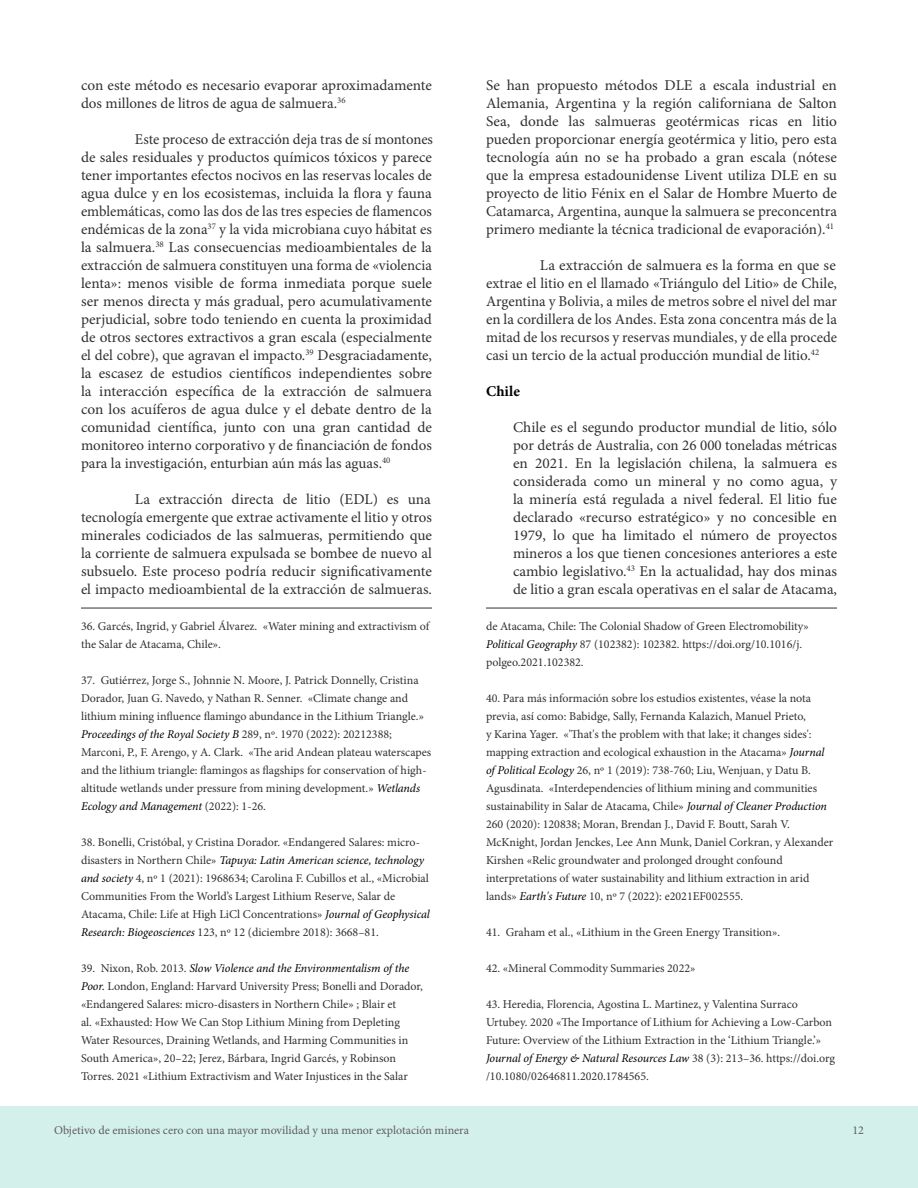
<style>
.page{position:relative;width:918px;height:1188px;background:#fff}
.page>*{position:absolute;margin:0;border:0;box-sizing:border-box;transform-origin:0 0}
.t1{font:15px/18px "Minion Pro";color:#2f3031;text-align:justify}
.t2{font:700 15px "Minion Pro";letter-spacing:.01em;color:#000}
.FOOTNOTES{font:12px/18px "Minion Pro";color:#2f3031}
.t3{font:12px "Minion Pro";color:#5e5e5f}
.s1{font-style:italic;color:#000}
</style>
<div class="page">
<div style="left:0;top:1107px;width:918px;height:81px;background:#d4f0eb"></div>
<hr style="left:486px;top:608px;width:351px;height:1px;background:#2f3031">
<hr style="left:81px;top:608px;width:351px;height:1px;background:#2f3031">
<p class="t1" style="left:81px;top:76px;width:353px">con este método es necesario evaporar aproximadamente dos millones de litros de agua de salmuera.<sup>36</sup></p>
<p class="t1" style="left:81px;top:130px;width:354px;text-indent:54px">Este proceso de extracción deja tras de sí montones de sales residuales y productos químicos tóxicos y parece tener importantes efectos nocivos en las reservas locales de agua dulce y en los ecosistemas, incluida la flora y fauna emblemáticas, como las dos de las tres especies de flamencos endémicas de la zona<sup>37</sup> y la vida microbiana cuyo hábitat es la salmuera.<sup>38</sup> Las consecuencias medioambientales de la extracción de salmuera constituyen una forma de «violencia lenta»: menos visible de forma inmediata porque suele ser menos directa y más gradual, pero acumulativamente perjudicial, sobre todo teniendo en cuenta la proximidad de otros sectores extractivos a gran escala (especialmente el del cobre), que agravan el impacto.<sup>39</sup> Desgraciadamente, la escasez de estudios científicos independientes sobre la interacción específica de la extracción de salmuera con los acuíferos de agua dulce y el debate dentro de la comunidad científica, junto con una gran cantidad de monitoreo interno corporativo y de financiación de fondos para la investigación, enturbian aún más las aguas.<sup>40</sup></p>
<p class="t1" style="left:81px;top:490px;width:353px;text-indent:54px">La extracción directa de litio (EDL) es una tecnología emergente que extrae activamente el litio y otros minerales codiciados de las salmueras, permitiendo que la corriente de salmuera expulsada se bombee de nuevo al subsuelo. Este proceso podría reducir significativamente el impacto medioambiental de la extracción de salmueras.</p>
<p class="FOOTNOTES" style="left:81px;top:617px;width:350px">36. Garcés, Ingrid, y Gabriel Álvarez. «Water mining and extractivism of the Salar de Atacama, Chile».</p>
<p class="FOOTNOTES" style="left:81px;top:671px;width:352px">37. Gutiérrez, Jorge S., Johnnie N. Moore, J. Patrick Donnelly, Cristina Dorador, Juan G. Navedo, y Nathan R. Senner. «Climate change and lithium mining influence flamingo abundance in the Lithium Triangle.» <span class="s1">Proceedings of the Royal Society B</span> 289, nº. 1970 (2022): 20212388; Marconi, P., F. Arengo, y A. Clark. «The arid Andean plateau waterscapes and the lithium triangle: flamingos as flagships for conservation of high&shy;altitude wetlands under pressure from mining development.» <span class="s1">Wetlands Ecology and Management</span> (2022): 1-26.</p>
<p class="FOOTNOTES" style="left:81px;top:833px;width:350px">38. Bonelli, Cristóbal, y Cristina Dorador. «Endangered Salares: micro&shy;disasters in Northern Chile» <span class="s1">Tapuya: Latin American science, technology and society</span> 4, nº 1 (2021): 1968634; Carolina F. Cubillos et al., «Microbial Communities From the World’s Largest Lithium Reserve, Salar de Atacama, Chile: Life at High LiCl Concentrations» <span class="s1">Journal of Geophysical Research: Biogeosciences</span> 123, nº 12 (diciembre 2018): 3668–81.</p>
<p class="FOOTNOTES" style="left:81px;top:959px;width:344px">39. Nixon, Rob. 2013. <span class="s1">Slow Violence and the Environmentalism of the Poor.</span> London, England: Harvard University Press; Bonelli and Dorador, «Endangered Salares: micro-disasters in Northern Chile» ; Blair et<br>al. «Exhausted: How We Can Stop Lithium Mining from Depleting Water Resources, Draining Wetlands, and Harming Communities in South America», 20–22; Jerez, Bárbara, Ingrid Garcés, y Robinson Torres. 2021 «Lithium Extractivism and Water Injustices in the Salar</p>
<p class="t1" style="left:486px;top:76px;width:353px">Se han propuesto métodos DLE a escala industrial en Alemania, Argentina y la región californiana de Salton Sea, donde las salmueras geotérmicas ricas en litio pueden proporcionar energía geotérmica y litio, pero esta tecnología aún no se ha probado a gran escala (nótese que la empresa estadounidense Livent utiliza DLE en su proyecto de litio Fénix en el Salar de Hombre Muerto de Catamarca, Argentina, aunque la salmuera se preconcentra primero mediante la técnica tradicional de evaporación).<sup>41</sup></p>
<p class="t1" style="left:486px;top:256px;width:353px;text-indent:54px">La extracción de salmuera es la forma en que se extrae el litio en el llamado «Triángulo del Litio» de Chile, Argentina y Bolivia, a miles de metros sobre el nivel del mar en la cordillera de los Andes. Esta zona concentra más de la mitad de los recursos y reservas mundiales, y de ella procede casi un tercio de la actual producción mundial de litio.<sup>42</sup></p>
<p class="t2" style="left:486px;top:381px;width:35px">Chile</p>
<p class="t1" style="left:513px;top:418px;width:326px">Chile es el segundo productor mundial de litio, sólo por detrás de Australia, con 26 000 toneladas métricas en 2021. En la legislación chilena, la salmuera es considerada como un mineral y no como agua, y la minería está regulada a nivel federal. El litio fue declarado «recurso estratégico» y no concesible en 1979, lo que ha limitado el número de proyectos mineros a los que tienen concesiones anteriores a este cambio legislativo.<sup>43</sup> En la actualidad, hay dos minas de litio a gran escala operativas en el salar de Atacama,</p>
<p class="FOOTNOTES" style="left:486px;top:617px;width:324px">de Atacama, Chile: The Colonial Shadow of Green Electromobility»<br><span class="s1">Political Geography</span> 87 (102382): 102382. https://doi.org/10.1016/j. polgeo.2021.102382.</p>
<p class="FOOTNOTES" style="left:486px;top:689px;width:349px">40. Para más información sobre los estudios existentes, véase la nota previa, así como: Babidge, Sally, Fernanda Kalazich, Manuel Prieto,<br>y Karina Yager. «'That's the problem with that lake; it changes sides': mapping extraction and ecological exhaustion in the Atacama» <span class="s1">Journal of Political Ecology</span> 26, nº 1 (2019): 738-760; Liu, Wenjuan, y Datu B.<br>Agusdinata. «Interdependencies of lithium mining and communities sustainability in Salar de Atacama, Chile» <span class="s1">Journal of Cleaner Production </span>260 (2020): 120838; Moran, Brendan J., David F. Boutt, Sarah V.<br>McKnight, Jordan Jenckes, Lee Ann Munk, Daniel Corkran, y Alexander Kirshen «Relic groundwater and prolonged drought confound interpretations of water sustainability and lithium extraction in arid lands» <span class="s1">Earth's Future</span> 10, nº 7 (2022): e2021EF002555.</p>
<p class="FOOTNOTES" style="left:486px;top:923px;width:296px">41. Graham et al., «Lithium in the Green Energy Transition».</p>
<p class="FOOTNOTES" style="left:486px;top:959px;width:211px">42. «Mineral Commodity Summaries 2022»</p>
<p class="FOOTNOTES" style="left:486px;top:995px;width:351px">43. Heredia, Florencia, Agostina L. Martinez, y Valentina Surraco Urtubey. 2020 «The Importance of Lithium for Achieving a Low-Carbon Future: Overview of the Lithium Extraction in the ‘Lithium Triangle.’» <span class="s1">Journal of Energy &amp; Natural Resources Law</span> 38 (3): 213–36. https://doi.org /10.1080/02646811.2020.1784565.</p>
<p class="t3" style="left:54px;top:1122px;width:417px">Objetivo de emisiones cero con una mayor movilidad y una menor explotación minera</p>
<p class="t3" style="left:852px;top:1122px;width:13px">12</p>
</div>
